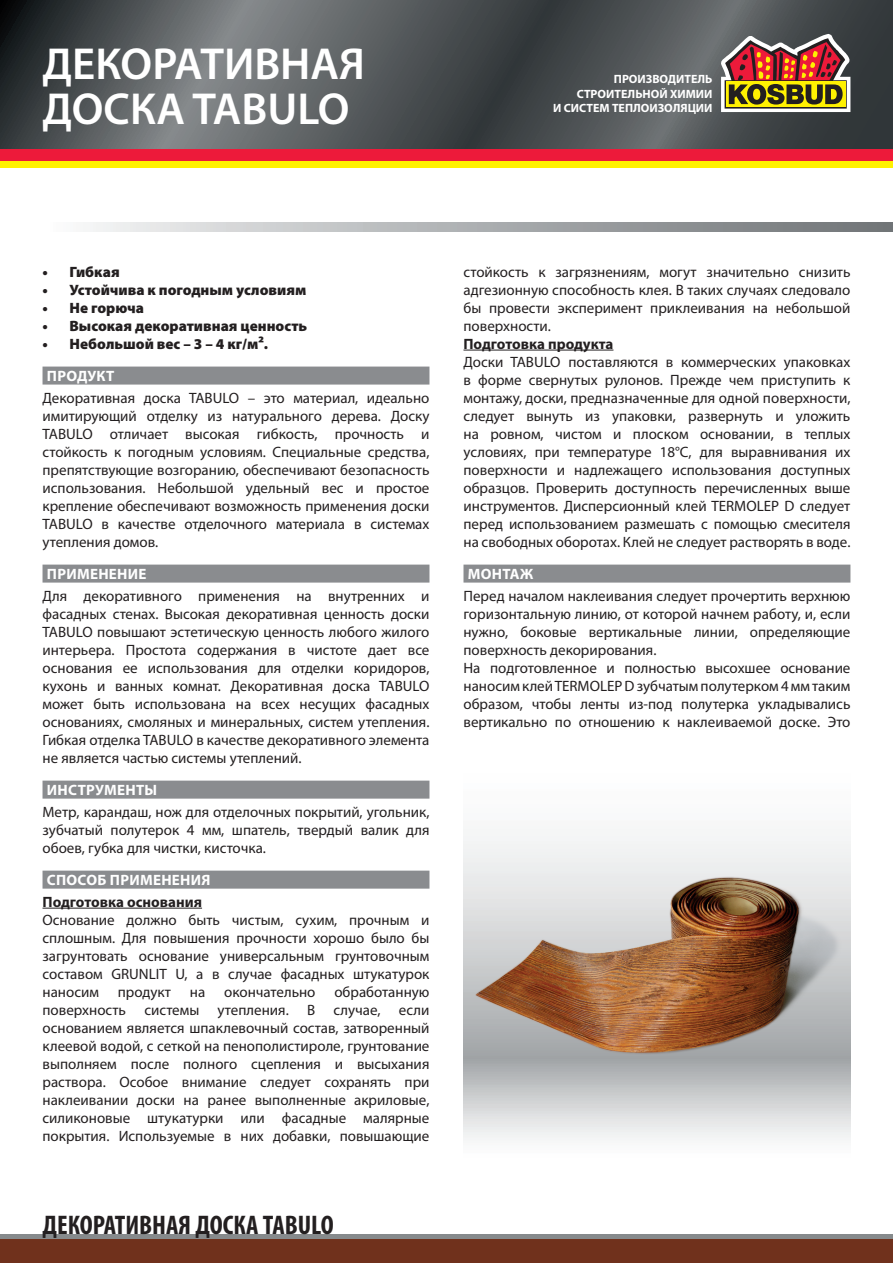
<style>
.page{position:relative;width:893px;height:1263px;background:#fff}
.page>*{position:absolute;margin:0;border:0;box-sizing:border-box;transform-origin:0 0}
.t1{font:600 45px/45px "Myriad Pro";color:#fff}
.t2{font:700 condensed 27px "Myriad Pro";color:#231f20}
.t3{font:15px/18px "Myriad Pro";color:#231f20;text-align:justify}
.t4{font:900 15px "Myriad Pro";color:#231f20}
.t5{font:700 15px "Myriad Pro";letter-spacing:.02em;color:#fff}
.t6{font:700 15px "Myriad Pro";color:#231f20}
.t7{font:700 12px/14.4px "Myriad Pro";color:#fff;text-align:right}
</style>
<div class="page">
<div style="left:0;top:1237px;width:893px;height:26px;background:#70311c"></div>
<hr style="left:0;top:1234px;width:893px;height:4px;background:#868a8c">
<svg style="left:463px;top:836px;width:387px;height:304px;background:#dadcdd"></svg>
<img style="left:467px;top:836px;width:383px;height:248px">
<svg style="left:90px;top:223px;width:803px;height:8px;background:#acafb0"></svg>
<svg style="left:0;top:0;width:893px;height:149px;background:#515658"></svg>
<svg style="left:717px;top:31px;width:136px;height:83px;background:#966c4a"></svg>
<div style="left:0;top:149px;width:893px;height:13px;background:#ed1a3a"></div>
<div style="left:0;top:162px;width:893px;height:6px;background:#fff101"></div>
<div style="left:43px;top:367px;width:386px;height:18px;background:#8a8c8f"></div>
<div style="left:43px;top:565px;width:386px;height:18px;background:#8a8c8f"></div>
<div style="left:43px;top:781px;width:386px;height:18px;background:#8a8c8f"></div>
<div style="left:43px;top:871px;width:386px;height:18px;background:#8a8c8f"></div>
<hr style="left:43px;top:908px;width:159px;height:1px;background:#231f20">
<hr style="left:463px;top:350px;width:150px;height:1px;background:#231f20">
<div style="left:463px;top:565px;width:387px;height:18px;background:#8a8c8f"></div>
<h1 class="t1" style="left:43px;top:43px;width:324px">ДЕКОРАТИВНАЯ<br>ДОСКА TABULO</h1>
<p class="t7" style="left:553px;top:72px;width:161px">ПРОИЗВОДИТЕЛЬ<br>СТРОИТЕЛЬНОЙ ХИМИИ<br>И СИСТЕМ ТЕПЛОИЗОЛЯЦИИ</p>
<p class="t4" style="left:43px;top:263px;width:79px">• Гибкая</p>
<p class="t4" style="left:43px;top:281px;width:265px">• Устойчива к погодным условиям</p>
<p class="t4" style="left:43px;top:299px;width:103px">• Не горюча</p>
<p class="t4" style="left:43px;top:317px;width:266px">• Высокая декоративная ценность</p>
<p class="t4" style="left:43px;top:335px;width:227px">• Небольшой вес – 3 – 4 кг/м².</p>
<p class="t5" style="left:47px;top:368px;width:69px">ПРОДУКТ</p>
<p class="t3" style="left:43px;top:388px;width:388px">Декоративная доска TABULO – это материал, идеально имитирующий отделку из натурального дерева. Доску TABULO отличает высокая гибкость, прочность и стойкость к погодным условиям. Специальные средства, препятствующие возгоранию, обеспечивают безопасность использования. Небольшой удельный вес и простое крепление обеспечивают возможность применения доски TABULO в качестве отделочного материала в системах утепления домов.</p>
<p class="t5" style="left:47px;top:566px;width:101px">ПРИМЕНЕНИЕ</p>
<p class="t3" style="left:43px;top:586px;width:388px">Для декоративного применения на внутренних и фасадных стенах. Высокая декоративная ценность доски TABULO повышают эстетическую ценность любого жилого интерьера. Простота содержания в чистоте дает все основания ее использования для отделки коридоров, кухонь и ванных комнат. Декоративная доска TABULO может быть использована на всех несущих фасадных основаниях, смоляных и минеральных, систем утепления.<br>Гибкая отделка TABULO в качестве декоративного элемента не является частью системы утеплений.</p>
<p class="t5" style="left:47px;top:782px;width:112px">ИНСТРУМЕНТЫ</p>
<p class="t3" style="left:43px;top:802px;width:388px">Метр, карандаш, нож для отделочных покрытий, угольник, зубчатый полутерок 4 мм, шпатель, твердый валик для обоев, губка для чистки, кисточка.</p>
<p class="t5" style="left:47px;top:872px;width:165px">СПОСОБ ПРИМЕНЕНИЯ</p>
<p class="t6" style="left:43px;top:893px;width:161px">Подготовка основания</p>
<p class="t3" style="left:43px;top:910px;width:388px">Основание должно быть чистым, сухим, прочным и сплошным. Для повышения прочности хорошо было бы загрунтовать основание универсальным грунтовочным составом GRUNLIT U, а в случае фасадных штукатурок наносим</p>
<p class="t3" style="left:43px;top:982px;width:388px;text-indent:292px">обработанную поверхность системы утепления. В случае, если основанием является шпаклевочный состав, затворенный клеевой водой, с сеткой на пенополистироле, грунтование выполняем после полного сцепления и высыхания раствора. Особое внимание следует сохранять при наклеивании доски на ранее выполненные акриловые, силиконовые штукатурки или фасадные малярные покрытия. Используемые в них добавки, повышающие</p>
<p class="t3" style="left:118px;top:982px;width:55px">продукт</p>
<p class="t3" style="left:190px;top:982px;width:17px">на</p>
<p class="t3" style="left:224px;top:982px;width:93px">окончательно</p>
<h2 class="t2" style="left:43px;top:1210px;width:293px">ДЕКОРАТИВНАЯ ДОСКА TABULO</h2>
<p class="t3" style="left:463px;top:262px;width:388px">стойкость к загрязнениям, могут значительно снизить адгезионную способность клея. В таких случаях следовало бы провести эксперимент приклеивания на небольшой поверхности.</p>
<p class="t6" style="left:463px;top:335px;width:151px">Подготовка продукта</p>
<p class="t3" style="left:463px;top:352px;width:388px">Доски TABULO поставляются в коммерческих упаковках в форме свернутых рулонов. Прежде чем приступить к монтажу, доски, предназначенные для одной поверхности, следует вынуть из упаковки, развернуть и уложить на ровном, чистом и плоском основании, в теплых условиях, при температуре 18°C, для выравнивания их поверхности и надлежащего использования доступных образцов. Проверить доступность перечисленных выше инструментов. Дисперсионный клей TERMOLEP D следует перед использованием размешать с помощью смесителя на свободных оборотах. Клей не следует растворять в воде.</p>
<p class="t5" style="left:468px;top:566px;width:67px">МОНТАЖ</p>
<p class="t3" style="left:463px;top:586px;width:388px;text-align:left">Перед началом наклеивания следует прочертить верхнюю горизонтальную линию, от которой начнем работу, и, если нужно, боковые вертикальные линии, определяющие поверхность декорирования.<br>На подготовленное и полностью высохшее основание наносим клей TERMOLEP D зубчатым полутерком 4 мм таким образом, чтобы ленты из-под полутерка укладывались вертикально по отношению к наклеиваемой доске. Это</p>
</div>
